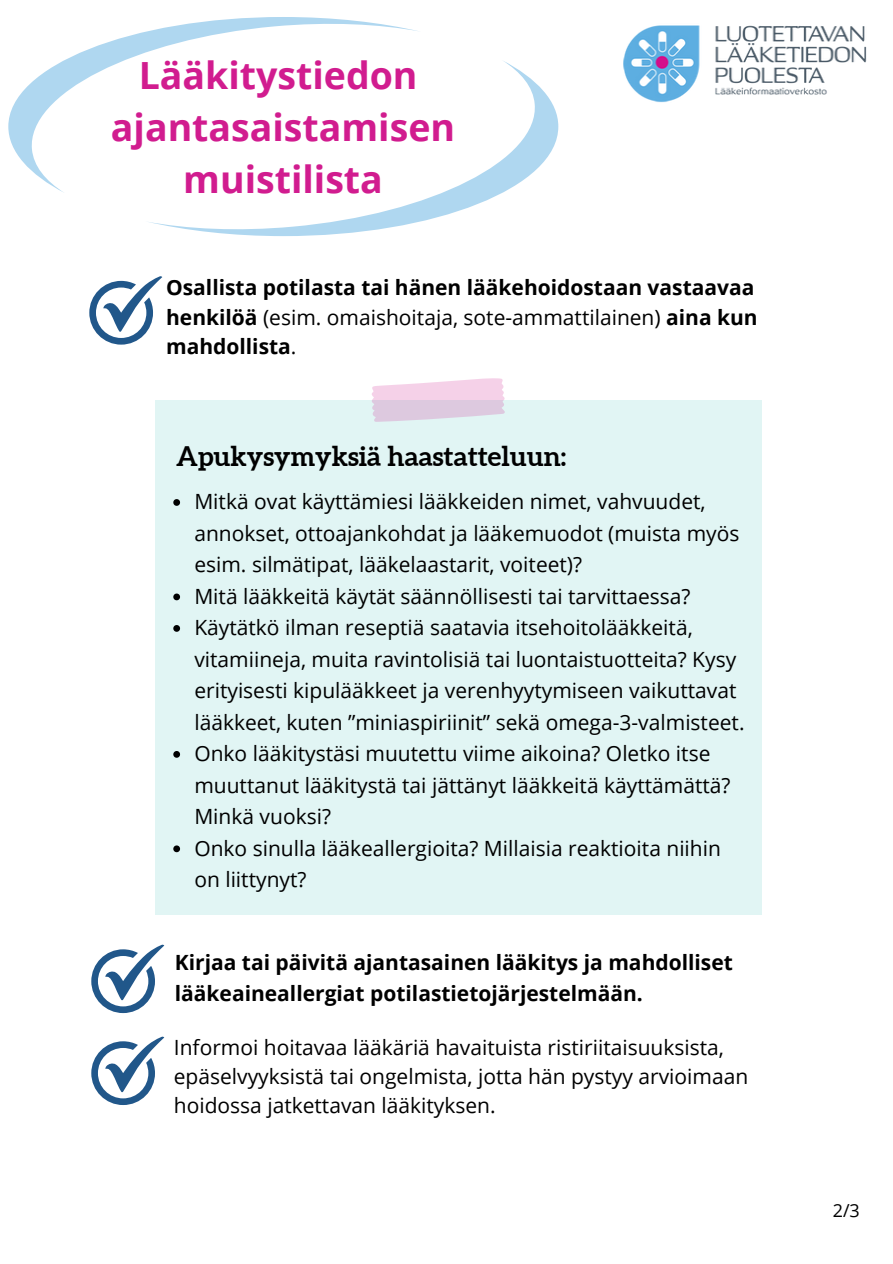
<style>
.page{position:relative;width:893px;height:1264px;background:#fff}
.page>*{position:absolute;margin:0;border:0;box-sizing:border-box;transform-origin:0 0}
.t1{font:700 37.5px/51.8px "Open Sans";color:#d11c8f;text-align:center}
.t2{font:700 27px "Aleo";color:#000}
.t3{font:21px/31.5px "Open Sans";color:#000}
.t4{font:700 21px/29.2px "Open Sans";color:#000}
.t5{font:18px "Open Sans";color:#000}
.s1{font-weight:400}
</style>
<div class="page">
<svg style="left:89px;top:276px;width:73px;height:68px"></svg>
<div style="left:155px;top:400px;width:606px;height:514px;background:#e1f5f4"></div>
<svg style="left:173px;top:499px;width:7px;height:7px"></svg>
<svg style="left:173px;top:593px;width:7px;height:7px"></svg>
<svg style="left:173px;top:625px;width:7px;height:6px"></svg>
<svg style="left:173px;top:751px;width:7px;height:6px"></svg>
<svg style="left:173px;top:845px;width:7px;height:7px"></svg>
<svg style="left:91px;top:944px;width:73px;height:69px"></svg>
<svg style="left:91px;top:1036px;width:73px;height:69px"></svg>
<svg style="left:8px;top:17px;width:409px;height:176px"></svg>
<svg style="left:145px;top:60px;width:413px;height:176px"></svg>
<img style="left:623px;top:25px;width:243px;height:77px">
<svg style="left:372px;top:378px;width:133px;height:44px"></svg>
<h1 class="t1" style="left:111px;top:49px;width:345px">Lääkitystiedon ajantasaistamisen muistilista</h1>
<p class="t4" style="left:166px;top:272px;width:593px">Osallista potilasta tai hänen lääkehoidostaan vastaavaa henkilöä <span class="s1">(esim. omaishoitaja, sote-ammattilainen)</span> aina kun mahdollista<span class="s1">.</span></p>
<p class="t2" style="left:176px;top:440px;width:391px">Apukysymyksiä haastatteluun:</p>
<p class="t3" style="left:194px;top:485px;width:551px">Mitkä ovat käyttämiesi lääkkeiden nimet, vahvuudet, annokset, ottoajankohdat ja lääkemuodot (muista myös esim. silmätipat, lääkelaastarit, voiteet)?<br>Mitä lääkkeitä käytät säännöllisesti tai tarvittaessa?<br>Käytätkö ilman reseptiä saatavia itsehoitolääkkeitä, vitamiineja, muita ravintolisiä tai luontaistuotteita? Kysy erityisesti kipulääkkeet ja verenhyytymiseen vaikuttavat lääkkeet, kuten ”miniaspiriinit” sekä omega-3-valmisteet.<br>Onko lääkitystäsi muutettu viime aikoina? Oletko itse muuttanut lääkitystä tai jättänyt lääkkeitä käyttämättä?<br>Minkä vuoksi?<br>Onko sinulla lääkeallergioita? Millaisia reaktioita niihin on liittynyt?</p>
<p class="t4" style="left:175px;top:945px;width:559px;line-height:31.5px">Kirjaa tai päivitä ajantasainen lääkitys ja mahdolliset lääkeaineallergiat potilastietojärjestelmään.</p>
<p class="t3" style="left:174px;top:1031px;width:576px;line-height:29.2px">Informoi hoitavaa lääkäriä havaituista ristiriitaisuuksista, epäselvyyksistä tai ongelmista, jotta hän pystyy arvioimaan hoidossa jatkettavan lääkityksen.</p>
<p class="t5" style="left:832px;top:1197px;width:29px">2/3</p>
</div>
